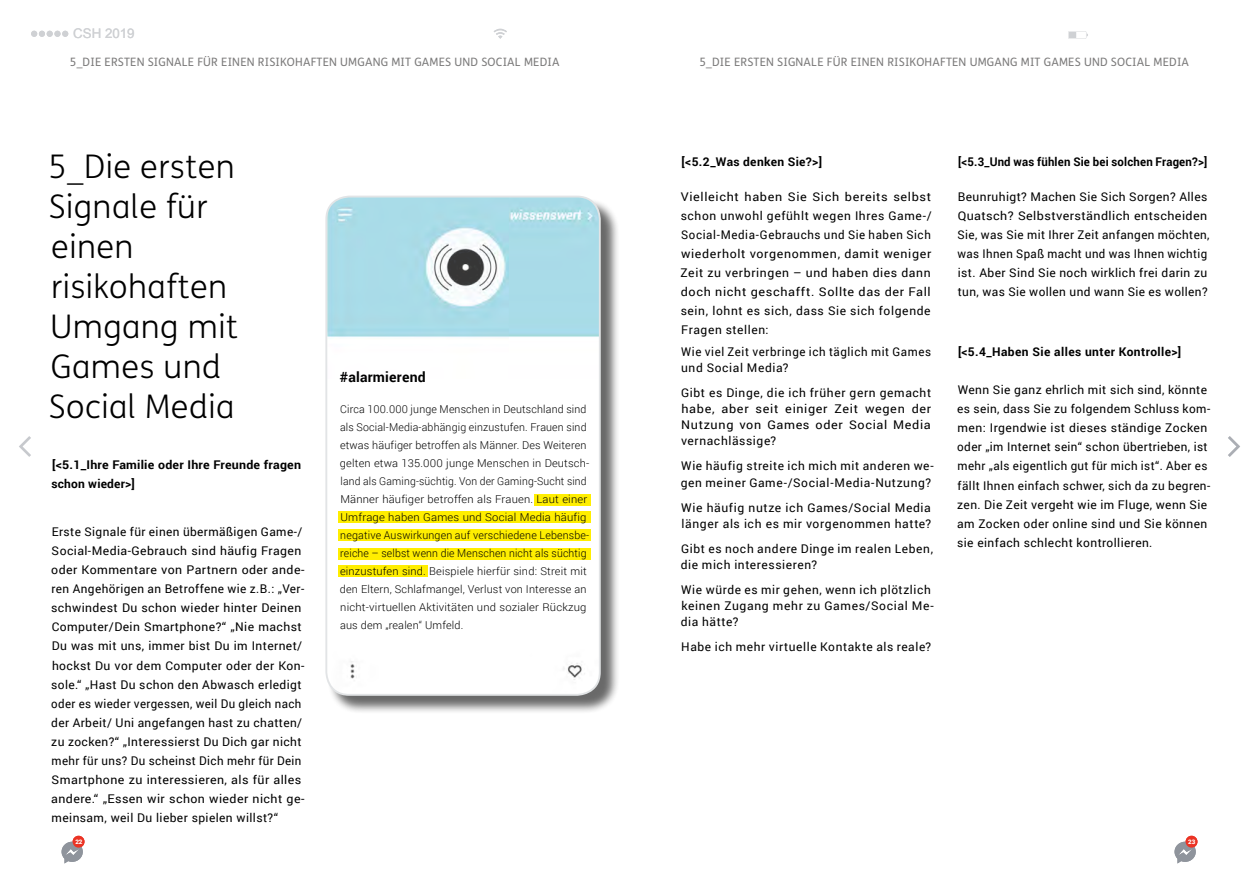
<style>
.page{position:relative;width:1259px;height:893px;background:#fff}
.page>*{position:absolute;margin:0;border:0;box-sizing:border-box;transform-origin:0 0}
.t1{font:300 32.55px/40px "FS Me";letter-spacing:.015em;color:#000}
.t2{font:700 13.95px "Roboto";letter-spacing:.015em;color:#000}
.t3{font:13.35px "Arial";color:#cfd1d4}
.t4{font:12px/19px "Roboto";letter-spacing:.035em;color:#000}
.t5{font:12px/19px "Roboto";letter-spacing:.035em;color:#000;text-align:justify;scale:1.05 1}
.t6{font:12px/16px "Roboto";letter-spacing:.035em;color:#000;scale:.96 1}
.t7{font:700 12px/19px "Roboto";letter-spacing:.015em;color:#000;scale:1.04 1}
.t8{font:700 12px "Roboto";letter-spacing:.015em;color:#000;scale:.95 1}
.t9{font:700 12px "Roboto";letter-spacing:.035em;color:#000}
.t10{font:700 12px "Roboto";letter-spacing:.015em;color:#000}
.t11{font:11.55px "FS Me";letter-spacing:.015em;color:#7c7b7b}
.t12{font:300 10.8px/18px "Roboto";letter-spacing:.015em;color:#000}
.t13{font:900 6.15px "Roboto";color:#fffffc}
</style>
<div class="page">
<svg style="left:19px;top:436px;width:12px;height:21px"></svg>
<svg style="left:62px;top:842px;width:21px;height:21px"></svg>
<div style="left:73px;top:836px;width:11px;height:12px;background:#eb3324;border-radius:50%"></div>
<svg style="left:493px;top:29px;width:14px;height:10px"></svg>
<svg style="left:31px;top:31px;width:37px;height:6px"></svg>
<div style="left:327px;top:198px;width:292px;height:517px;background:#000;opacity:.75"></div>
<img style="left:327px;top:197px;width:273px;height:498px">
<div style="left:325px;top:196px;width:276px;height:500px;border:2px solid #dbdee0;border-radius:23px"></div>
<div style="left:338px;top:565px;width:89px;height:11px;background:#fe0"></div>
<div style="left:534px;top:495px;width:56px;height:11px;background:#fe0"></div>
<div style="left:338px;top:512px;width:252px;height:11px;background:#fe0"></div>
<div style="left:338px;top:529px;width:252px;height:11px;background:#fe0"></div>
<div style="left:338px;top:548px;width:252px;height:11px;background:#fe0"></div>
<svg style="left:1174px;top:842px;width:21px;height:21px"></svg>
<div style="left:1185px;top:836px;width:12px;height:12px;background:#eb3324;border-radius:50%"></div>
<svg style="left:1228px;top:436px;width:12px;height:21px"></svg>
<svg style="left:1068px;top:31px;width:20px;height:8px"></svg>
<div style="left:1069px;top:32px;width:7px;height:6px;background:#cfd1d4"></div>
<p class="t3" style="left:73px;top:25px;width:63px">CSH 2019</p>
<p class="t11" style="left:70px;top:54px;width:491px">5_DIE ERSTEN SIGNALE FÜR EINEN RISIKOHAFTEN UMGANG MIT GAMES UND SOCIAL MEDIA</p>
<p class="t1" style="left:48px;top:145px;width:191px">5_Die ersten<br>Signale für einen risikohaften<br>Umgang mit<br>Games und<br>Social Media</p>
<p class="t7" style="left:51px;top:455px;width:241px">[&lt;5.1_Ihre Familie oder Ihre Freunde fragen schon wieder&gt;]</p>
<p class="t4" style="left:51px;top:522px;width:255px">Erste Signale für einen übermäßigen Game-/ Social-Media-Gebrauch sind häufig Fragen oder Kommentare von Partnern oder ande&shy;ren Angehörigen an Betroffene wie z.B.: „Ver&shy;schwindest Du schon wieder hinter Deinen Computer/Dein Smartphone?“ „Nie machst Du was mit uns, immer bist Du im Internet/ hockst Du vor dem Computer oder der Kon&shy;sole.“ „Hast Du schon den Abwasch erledigt oder es wieder vergessen, weil Du gleich nach der Arbeit/ Uni angefangen hast zu chatten/ zu zocken?“ „Interessierst Du Dich gar nicht mehr für uns? Du scheinst Dich mehr für Dein Smartphone zu interessieren, als für alles andere.“ „Essen wir schon wieder nicht ge&shy;meinsam, weil Du lieber spielen willst?“</p>
<p class="t13" style="left:75px;top:837px;width:9px">22</p>
<p class="t2" style="left:340px;top:367px;width:87px">#alarmierend</p>
<p class="t12" style="left:340px;top:400px;width:251px">Circa 100.000 junge Menschen in Deutschland sind als Social-Media-abhängig einzustufen. Frauen sind etwas häufiger betroffen als Männer. Des Weiteren gelten etwa 135.000 junge Menschen in Deutsch&shy;land als Gaming-süchtig. Von der Gaming-Sucht sind Männer häufiger betroffen als Frauen. Laut einer Umfrage haben Games und Social Media häufig negative Auswirkungen auf verschiedene Lebensbe&shy;reiche – selbst wenn die Menschen nicht als süchtig einzustufen sind. Beispiele hierfür sind: Streit mit den Eltern, Schlafmangel, Verlust von Interesse an nicht-virtuellen Aktivitäten und sozialer Rückzug aus dem „realen“ Umfeld.</p>
<p class="t11" style="left:699px;top:54px;width:491px">5_DIE ERSTEN SIGNALE FÜR EINEN RISIKOHAFTEN UMGANG MIT GAMES UND SOCIAL MEDIA</p>
<p class="t10" style="left:681px;top:153px;width:142px">[&lt;5.2_Was denken Sie?&gt;]</p>
<p class="t5" style="left:680px;top:186px;width:241px">Vielleicht haben Sie Sich bereits selbst schon unwohl gefühlt wegen Ihres Game-/ Social-Media-Gebrauchs und Sie haben Sich wiederholt vorgenommen, damit weniger Zeit zu verbringen – und haben dies dann doch nicht geschafft. Sollte das der Fall sein, lohnt es sich, dass Sie sich folgende Fragen stellen:</p>
<p class="t6" style="left:681px;top:343px;width:262px">Wie viel Zeit verbringe ich täglich mit Games und Social Media?</p>
<p class="t4" style="left:681px;top:385px;width:252px;line-height:16px;text-align:justify">Gibt es Dinge, die ich früher gern gemacht habe, aber seit einiger Zeit wegen der Nutzung von Games oder Social Media vernachlässige?</p>
<p class="t4" style="left:681px;top:458px;width:255px;line-height:16px">Wie häufig streite ich mich mit anderen we&shy;gen meiner Game-/Social-Media-Nutzung?</p>
<p class="t4" style="left:681px;top:499px;width:252px;line-height:16px">Wie häufig nutze ich Games/Social Media länger als ich es mir vorgenommen hatte?</p>
<p class="t4" style="left:681px;top:540px;width:254px;line-height:16px">Gibt es noch andere Dinge im realen Leben, die mich interessieren?</p>
<p class="t4" style="left:681px;top:581px;width:255px;line-height:16px">Wie würde es mir gehen, wenn ich plötzlich keinen Zugang mehr zu Games/Social Me&shy;dia hätte?</p>
<p class="t4" style="left:681px;top:637px;width:251px">Habe ich mehr virtuelle Kontakte als reale?</p>
<p class="t8" style="left:958px;top:153px;width:264px">[&lt;5.3_Und was fühlen Sie bei solchen Fragen?&gt;]</p>
<p class="t4" style="left:957px;top:186px;width:254px">Beunruhigt? Machen Sie Sich Sorgen? Alles Quatsch? Selbstverständlich entscheiden Sie, was Sie mit Ihrer Zeit anfangen möchten, was Ihnen Spaß macht und was Ihnen wichtig ist. Aber Sind Sie noch wirklich frei darin zu tun, was Sie wollen und wann Sie es wollen?</p>
<p class="t9" style="left:958px;top:343px;width:225px">[&lt;5.4_Haben Sie alles unter Kontrolle&gt;]</p>
<p class="t4" style="left:957px;top:380px;width:255px">Wenn Sie ganz ehrlich mit sich sind, könnte es sein, dass Sie zu folgendem Schluss kom&shy;men: Irgendwie ist dieses ständige Zocken oder „im Internet sein“ schon übertrieben, ist mehr „als eigentlich gut für mich ist“. Aber es fällt Ihnen einfach schwer, sich da zu begren&shy;zen. Die Zeit vergeht wie im Fluge, wenn Sie am Zocken oder online sind und Sie können sie einfach schlecht kontrollieren.</p>
<p class="t13" style="left:1188px;top:837px;width:9px">23</p>
</div>
